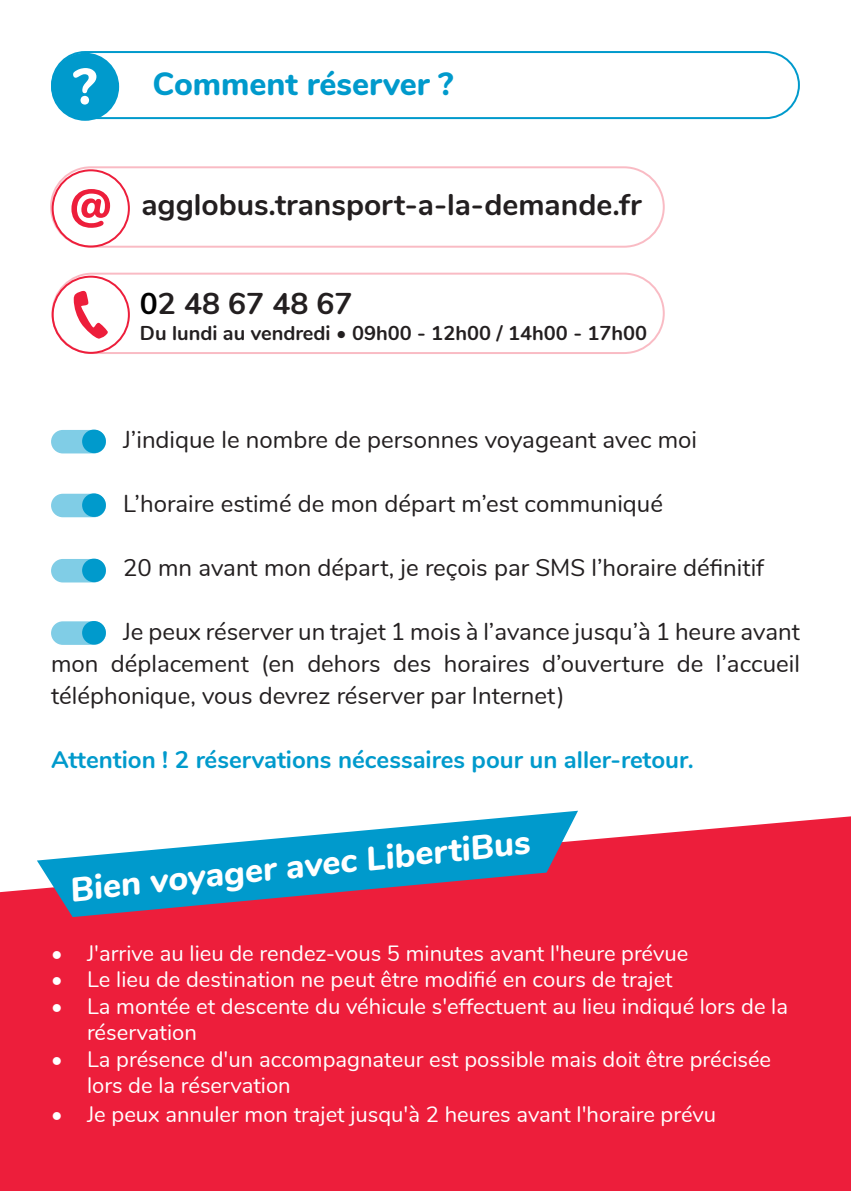
<style>
.page{position:relative;width:851px;height:1191px;background:#fff}
.page>*{position:absolute;margin:0;border:0;box-sizing:border-box;transform-origin:0 0}
.t1{font:800 34px "Nunito";color:#fff}
.Titre{font:800 32px "Nunito";color:#009acc}
.Chapeau{font:700 30px "Nunito";color:#231f20}
.Chapeau-2{font:24px/32px "Nunito";color:#231f20;text-align:justify}
.Chapeau-3{font:700 24px "Nunito";color:#009acc}
.t2{font:22px/26.4px "Nunito";color:#fff}
.t3{font:700 20px "Nunito";color:#231f20}
.s1{color:#000}
</style>
<div class="page">
<div style="left:0;top:816px;width:850px;height:375px;background:#ed1e3b"></div>
<svg style="left:37px;top:810px;width:541px;height:107px;fill:#009acc"></svg>
<div style="left:51px;top:51px;width:748px;height:68px;border:2px solid #009acc;border-radius:33px"></div>
<div style="left:51px;top:53px;width:68px;height:68px;background:#009acc;border-radius:50%"></div>
<svg style="left:73px;top:68px;width:23px;height:37px"></svg>
<div style="left:51px;top:273px;width:613px;height:81px;border:2px solid #ed1e3b;border-radius:40px"></div>
<div style="left:50px;top:166px;width:614px;height:82px;border:2px solid #ed1e3b;border-radius:40px"></div>
<div style="left:52px;top:169px;width:78px;height:78px;border:2px solid #ed1e3b;border-radius:50%"></div>
<div style="left:52px;top:276px;width:78px;height:78px;border:2px solid #ed1e3b;border-radius:50%"></div>
<svg style="left:74px;top:291px;width:34px;height:48px"></svg>
<svg style="left:71px;top:189px;width:39px;height:39px"></svg>
<div style="left:51px;top:430px;width:55px;height:23px;background:#80cde6;border-radius:12px"></div>
<div style="left:82px;top:429px;width:24px;height:24px;background:#009acc;border-radius:12px"></div>
<div style="left:51px;top:494px;width:55px;height:23px;background:#80cde6;border-radius:12px"></div>
<div style="left:82px;top:493px;width:24px;height:24px;background:#009acc;border-radius:12px"></div>
<div style="left:51px;top:559px;width:55px;height:23px;background:#80cde6;border-radius:12px"></div>
<div style="left:82px;top:558px;width:24px;height:24px;background:#009acc;border-radius:12px"></div>
<div style="left:51px;top:621px;width:55px;height:24px;background:#80cde6;border-radius:12px"></div>
<div style="left:82px;top:621px;width:24px;height:23px;background:#009acc;border-radius:12px"></div>
<p class="Titre" style="left:153px;top:61px;width:302px">Comment réserver ?</p>
<p class="Chapeau" style="left:141px;top:182px;width:501px">agglobus.transport-a-la-demande.fr</p>
<p class="Chapeau" style="left:140px;top:281px;width:214px"><span class="s1">0</span>2 48 67 48 67</p>
<p class="t3" style="left:140px;top:318px;width:508px">Du lundi au vendredi • 09h00 - 12h00 / 14h00 - 17h00</p>
<p class="Chapeau-2" style="left:123px;top:422px;width:575px">J’indique le nombre de personnes voyageant avec moi</p>
<p class="Chapeau-2" style="left:123px;top:486px;width:541px">L’horaire estimé de mon départ m’est communiqué</p>
<p class="Chapeau-2" style="left:123px;top:550px;width:642px">20 mn avant mon départ, je reçois par SMS l’horaire définitif</p>
<p class="Chapeau-2" style="left:51px;top:614px;width:750px;text-indent:72px">Je peux réserver un trajet 1 mois à l’avance jusqu’à 1 heure avant mon déplacement (en dehors des horaires d’ouverture de l’accueil téléphonique, vous devrez réserver par Internet)</p>
<p class="Chapeau-3" style="left:51px;top:741px;width:644px">Attention ! 2 réservations nécessaires pour un aller-retour.</p>
<p class="t1" style="left:67px;top:865px;width:464px;rotate:-6deg">Bien voyager avec LibertiBus</p>
<p class="t2" style="left:51px;top:938px;width:638px">• J'arrive au lieu de rendez-vous 5 minutes avant l'heure prévue</p>
<p class="t2" style="left:51px;top:965px;width:623px">• Le lieu de destination ne peut être modifié en cours de trajet</p>
<p class="t2" style="left:87px;top:991px;width:702px;text-indent:-36px">• La montée et descente du véhicule s'effectuent au lieu indiqué lors de la réservation</p>
<p class="t2" style="left:87px;top:1044px;width:685px;text-indent:-36px">• La présence d'un accompagnateur est possible mais doit être précisée lors de la réservation</p>
<p class="t2" style="left:51px;top:1099px;width:666px">• Je peux annuler mon trajet jusqu'à 2 heures avant l'horaire prévu</p>
</div>
